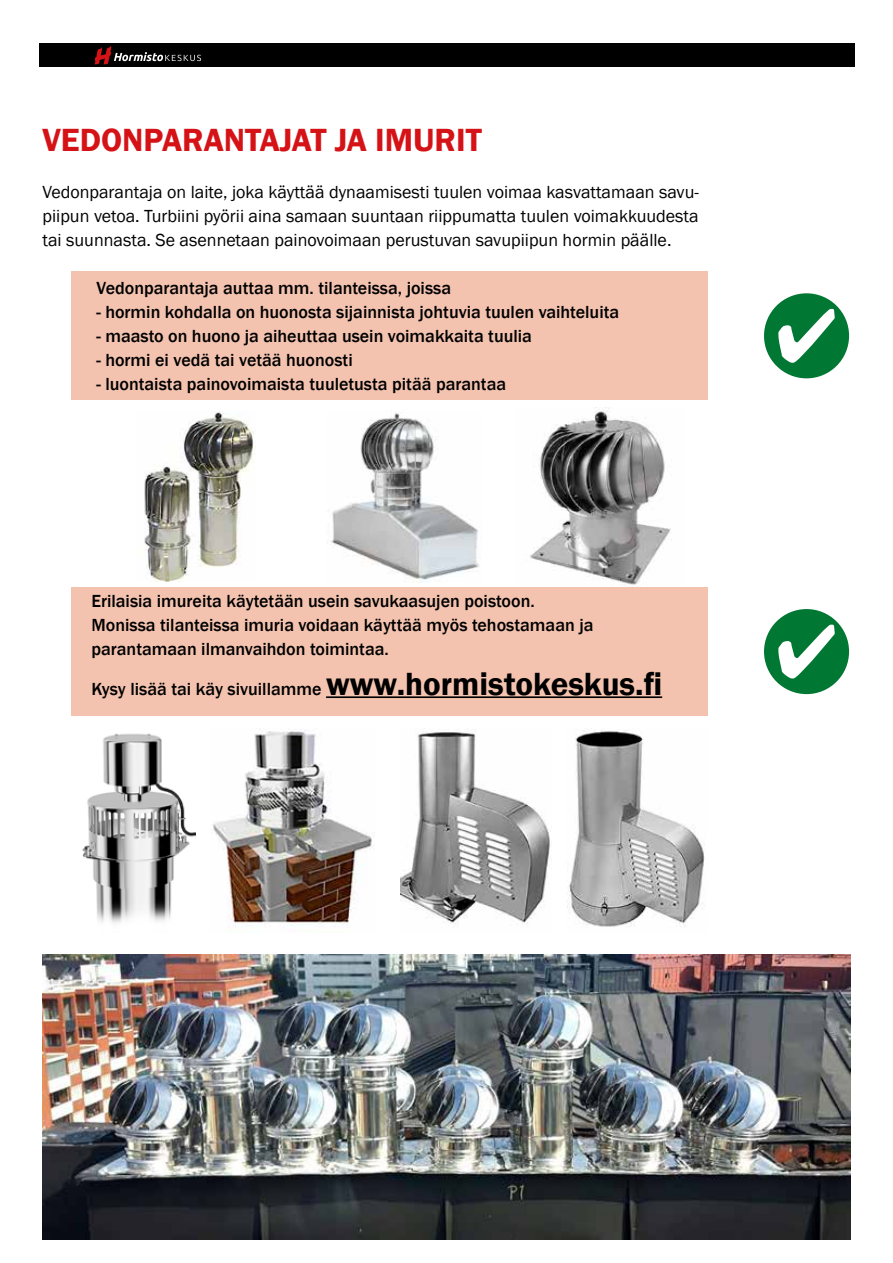
<style>
.page{position:relative;width:893px;height:1263px;background:#fff}
.page>*{position:absolute;margin:0;border:0;box-sizing:border-box;transform-origin:0 0}
.t1{font:600 33px "Franklin Gothic";color:#d51317}
.t2{font:500 18px/24px "Franklin Gothic";color:#000}
.t3{font:18px/24px "Franklin Gothic";color:#000;text-align:justify}
.s1{font-weight:600;font-size:33px}
</style>
<div class="page">
<img style="left:530px;top:407px;width:141px;height:180px">
<div style="left:71px;top:587px;width:637px;height:129px;background:#f4c3af"></div>
<div style="left:764px;top:609px;width:85px;height:85px;background:#007732;border-radius:50%"></div>
<svg style="left:778px;top:625px;width:57px;height:53px"></svg>
<div style="left:71px;top:272px;width:637px;height:128px;background:#f4c3af"></div>
<div style="left:39px;top:43px;width:816px;height:24px;background:#000"></div>
<svg style="left:95px;top:45px;width:106px;height:19px"></svg>
<hr style="left:326px;top:696px;width:336px;height:2px;background:#000">
<div style="left:764px;top:293px;width:85px;height:85px;background:#007732;border-radius:50%"></div>
<svg style="left:778px;top:309px;width:57px;height:54px"></svg>
<img style="left:82px;top:733px;width:114px;height:190px">
<img style="left:212px;top:729px;width:160px;height:198px">
<img style="left:567px;top:728px;width:138px;height:199px">
<img style="left:400px;top:728px;width:151px;height:197px">
<img style="left:330px;top:412px;width:149px;height:171px">
<img style="left:144px;top:412px;width:111px;height:169px">
<img style="left:43px;top:955px;width:807px;height:284px">
<h1 class="t1" style="left:43px;top:119px;width:441px">VEDONPARANTAJAT JA IMURIT</h1>
<p class="t3" style="left:43px;top:180px;width:658px">Vedonparantaja on laite, joka käyttää dynaamisesti tuulen voimaa kasvattamaan savu&shy;piipun vetoa. Turbiini pyörii aina samaan suuntaan riippumatta tuulen voimakkuudesta tai suunnasta. Se asennetaan painovoimaan perustuvan savupiipun hormin päälle.</p>
<p class="t2" style="left:97px;top:276px;width:356px">Vedonparantaja auttaa mm. tilanteissa, joissa</p>
<p class="t2" style="left:97px;top:300px;width:524px">- hormin kohdalla on huonosta sijainnista johtuvia tuulen vaihteluita</p>
<p class="t2" style="left:97px;top:324px;width:437px">- maasto on huono ja aiheuttaa usein voimakkaita tuulia</p>
<p class="t2" style="left:97px;top:348px;width:258px">- hormi ei vedä tai vetää huonosti</p>
<p class="t2" style="left:97px;top:372px;width:411px">- luontaista painovoimaista tuuletusta pitää parantaa</p>
<p class="t2" style="left:91px;top:589px;width:504px">Erilaisia imureita käytetään usein savukaasujen poistoon.<br>Monissa tilanteissa imuria voidaan käyttää myös tehostamaan ja parantamaan ilmanvaihdon toimintaa.</p>
<p class="t2" style="left:91px;top:677px;width:572px">Kysy lisää tai käy sivuillamme <span class="s1">www.hormistokeskus.fi</span></p>
</div>
